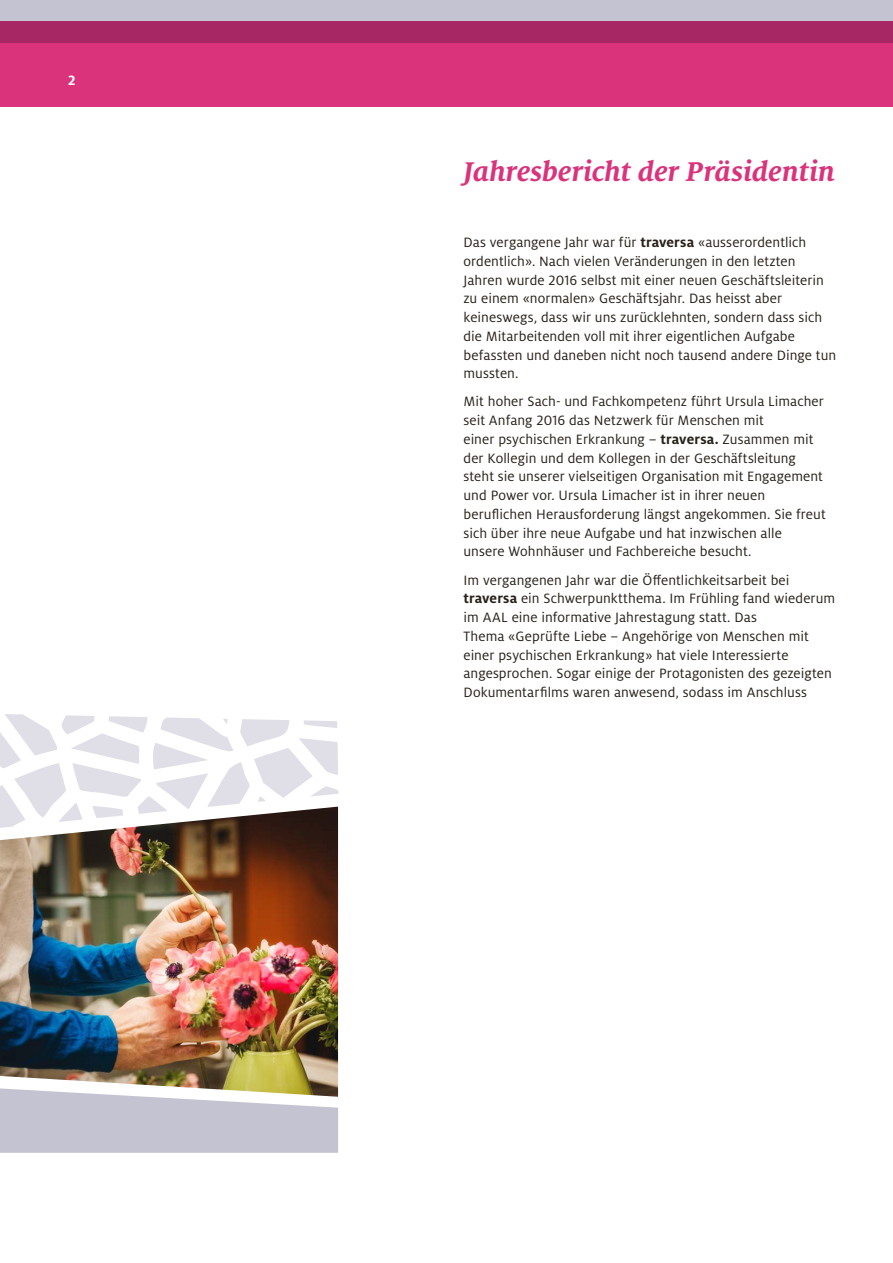
<style>
.page{position:relative;width:893px;height:1263px;background:#fff}
.page>*{position:absolute;margin:0;border:0;box-sizing:border-box;transform-origin:0 0}
.t1{font:italic 700 30px "Milo Serif OT";letter-spacing:-.005em;color:#da337c}
.t2{font:15px/18.8px "Milo OT";letter-spacing:.005em;color:#29211a}
.t3{font:700 15px "Milo OT";color:#fff}
.s1{font-weight:700}
</style>
<div class="page">
<div style="left:0;top:0;width:893px;height:43px;background:#c4c3d1"></div>
<svg style="left:0;top:21px;width:893px;height:85px;background:#cc2f76"></svg>
<svg style="left:0;top:1097px;width:338px;height:56px;background:#c7c6d3"></svg>
<img style="left:0;top:828px;width:338px;height:269px">
<svg style="left:0;top:714px;width:338px;height:114px"></svg>
<p class="t3" style="left:68px;top:72px;width:9px">2</p>
<h1 class="t1" style="left:463px;top:156px;width:373px">Jahresbericht der Präsidentin</h1>
<p class="t2" style="left:463px;top:233px;width:374px">Das vergangene Jahr war für <span class="s1">traversa</span> «ausserordentlich ordentlich». Nach vielen Veränderungen in den letzten Jahren wurde 2016 selbst mit einer neuen Geschäftsleiterin zu einem «normalen» Geschäftsjahr. Das heisst aber keineswegs, dass wir uns zurücklehnten, sondern dass sich die Mitarbeitenden voll mit ihrer eigentlichen Aufgabe befassten und daneben nicht noch tausend andere Dinge tun mussten.</p>
<p class="t2" style="left:463px;top:392px;width:364px">Mit hoher Sach- und Fachkompetenz führt Ursula Limacher seit Anfang 2016 das Netzwerk für Menschen mit<br>einer psychischen Erkrankung – <span class="s1">traversa.</span> Zusammen mit der Kollegin und dem Kollegen in der Geschäftsleitung steht sie unserer vielseitigen Organisation mit Engagement und Power vor. Ursula Limacher ist in ihrer neuen beruflichen Herausforderung längst angekommen. Sie freut sich über ihre neue Aufgabe und hat inzwischen alle unsere Wohnhäuser und Fachbereiche besucht.</p>
<p class="t2" style="left:463px;top:571px;width:373px">Im vergangenen Jahr war die Öffentlichkeitsarbeit bei <span class="s1">traversa</span> ein Schwerpunktthema. Im Frühling fand wiederum im AAL eine informative Jahrestagung statt. Das<br>Thema «Geprüfte Liebe – Angehörige von Menschen mit einer psychischen Erkrankung» hat viele Interessierte angesprochen. Sogar einige der Protagonisten des gezeigten Dokumentarfilms waren anwesend, sodass im Anschluss</p>
</div>
